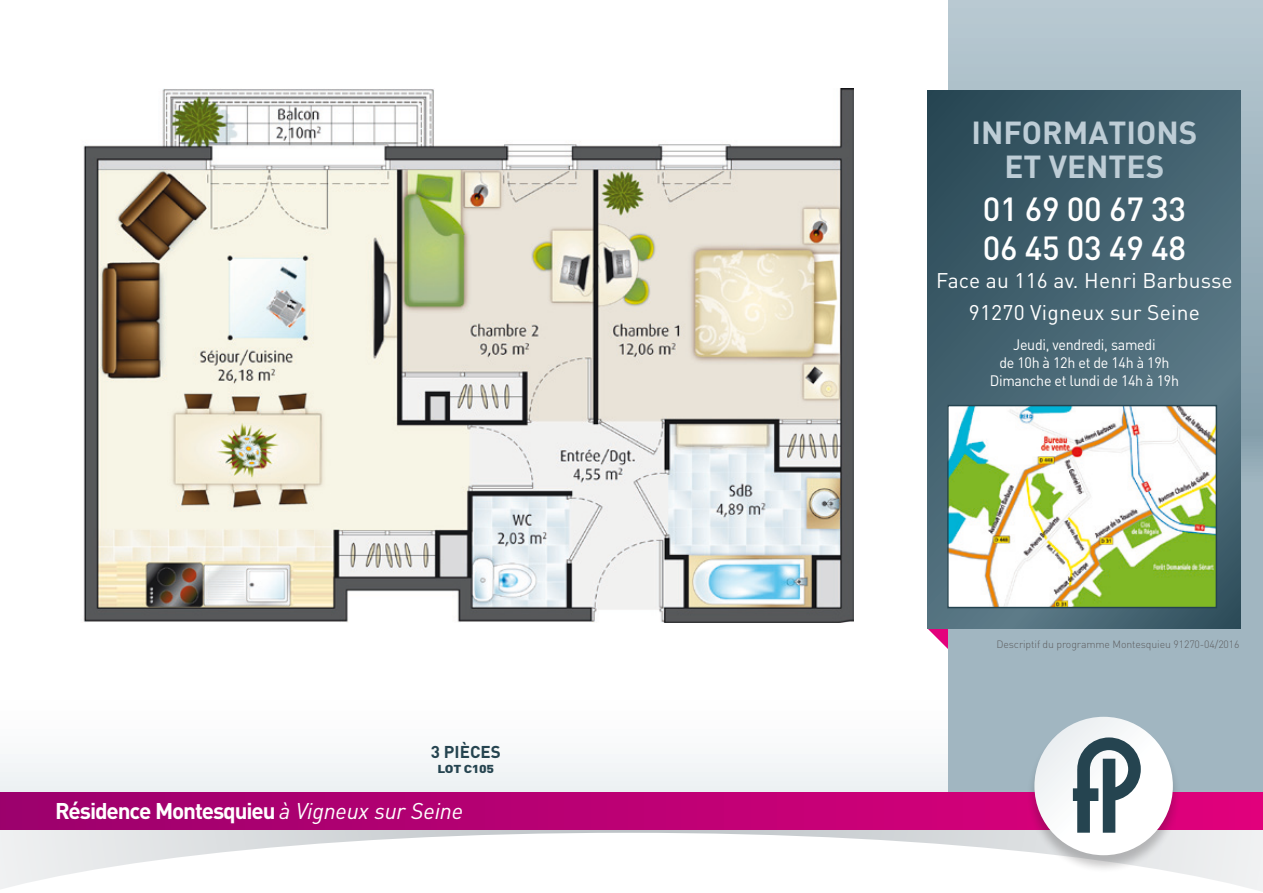
<style>
.page{position:relative;width:1263px;height:893px;background:#fff}
.page>*{position:absolute;margin:0;border:0;box-sizing:border-box;transform-origin:0 0}
.t1{font:500 33px/39px "DIN";letter-spacing:-.01em;color:#fff}
.t2{font:700 31.5px/34.5px "DIN";color:#becdd6;text-align:center}
.t3{font:700 22.5px "DIN";letter-spacing:-.05em;color:#fff}
.t4{font:21px/31.7px "DIN";letter-spacing:.01em;color:#fff;text-align:center}
.t5{font:700 16.95px "DIN";color:#254450}
.t6{font:15px/18px "DIN";letter-spacing:-.02em;color:#fff;text-align:center;scale:.95 1}
.t7{font:900 11.4px "DIN";letter-spacing:-.02em;color:#254450;scale:1.2 1}
.t8{font:300 10.5px "DIN";letter-spacing:-.01em;color:#5e5f61}
.s1{font-weight:400;font-style:italic}
</style>
<div class="page">
<svg style="left:0;top:830px;width:1263px;height:62px"></svg>
<div style="left:0;top:242px;width:1263px;height:580px;background:linear-gradient(to bottom,#fff,#fafbfb)"></div>
<svg style="left:927px;top:628px;width:21px;height:37px"></svg>
<svg style="left:948px;top:0;width:315px;height:792px;background:#a6bac4"></svg>
<svg style="left:927px;top:90px;width:314px;height:538px;background:#43616f"></svg>
<svg style="left:0;top:792px;width:1263px;height:38px;background:#b90073"></svg>
<div style="left:1026px;top:717px;width:155px;height:155px;background:#1b1819;opacity:.25"></div>
<div style="left:1034px;top:717px;width:139px;height:138px;background:linear-gradient(to right,#f0f2f4,#fff);border-radius:69px"></div>
<svg style="left:1073px;top:737px;width:68px;height:96px"></svg>
<img style="left:950px;top:408px;width:264px;height:197px">
<div style="left:947px;top:405px;width:270px;height:203px;border:2px solid #254450"></div>
<img style="left:72px;top:88px;width:782px;height:535px">
<p class="t5" style="left:431px;top:741px;width:71px">3 PIÈCES</p>
<p class="t7" style="left:437px;top:761px;width:49px">LOT C105</p>
<h3 class="t3" style="left:55px;top:797px;width:410px">Résidence Montesquieu <span class="s1">à Vigneux sur Seine</span></h3>
<h2 class="t2" style="left:971px;top:114px;width:228px">INFORMATIONS<br>ET VENTES</h2>
<h1 class="t1" style="left:983px;top:189px;width:205px">01 69 00 67 33<br>06 45 03 49 48</h1>
<h3 class="t4" style="left:936px;top:264px;width:298px">Face au 116 av. Henri Barbusse<br>91270 Vigneux sur Seine</h3>
<p class="t6" style="left:990px;top:336px;width:201px">Jeudi, vendredi, samedi<br>de 10h à 12h et de 14h à 19h<br>Dimanche et lundi de 14h à 19h</p>
<p class="t8" style="left:996px;top:637px;width:245px">Descriptif du programme Montesquieu 91270-04/2016</p>
</div>
